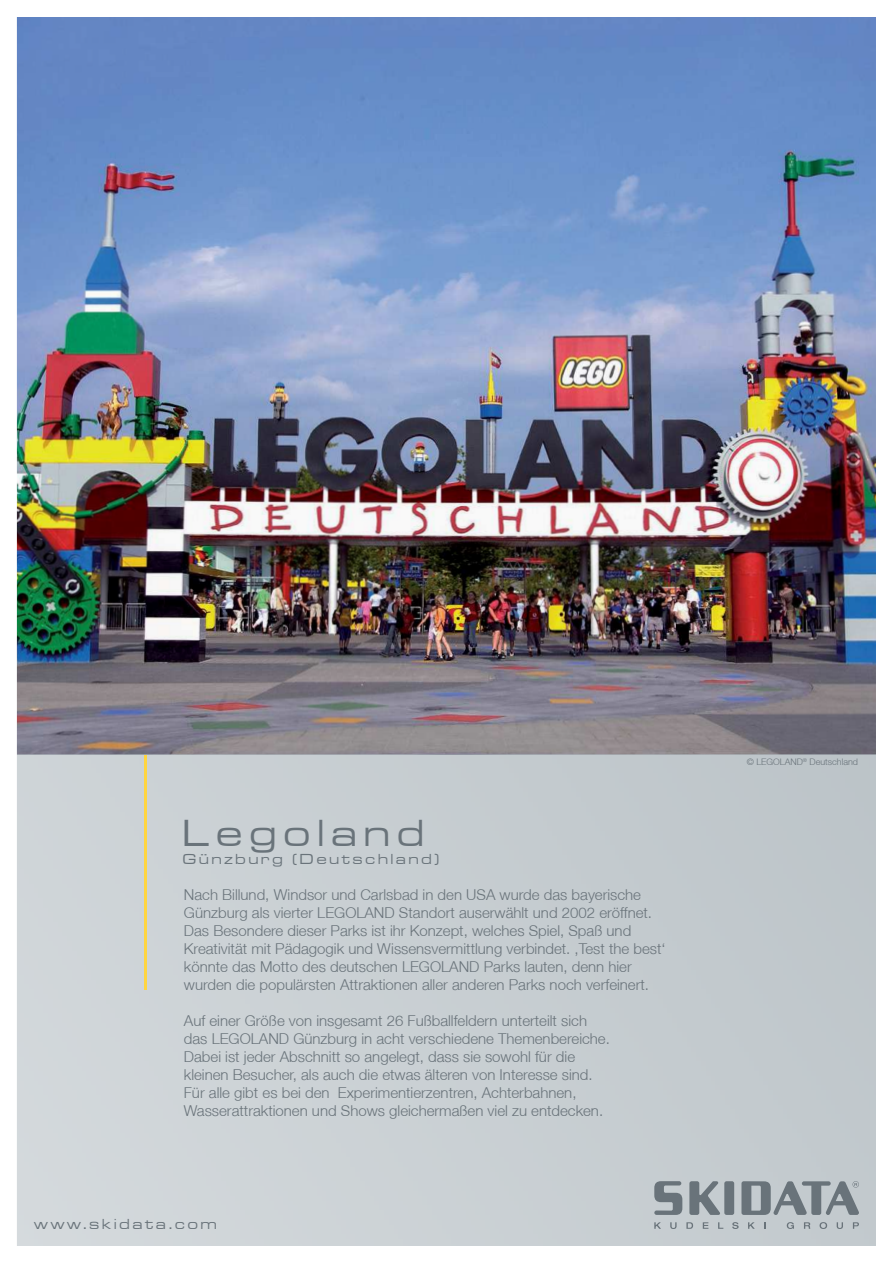
<style>
.page{position:relative;width:893px;height:1263px;background:#fff}
.page>*{position:absolute;margin:0;border:0;box-sizing:border-box;transform-origin:0 0}
.t1{font:39px "Microgramma D Medi Exte";letter-spacing:.2em;color:#69737a}
.t2{font:300 15px/18px "Helvetica Neue LT";color:#69737a}
.t3{font:15px "Microgramma D Medi Exte";letter-spacing:.2em;color:#69737a}
.t4{font:300 9px "Helvetica Neue LT";color:#69737a}
</style>
<div class="page">
<img style="left:16px;top:17px;width:860px;height:1229px">
<svg style="left:654px;top:1222px;width:7px;height:7px"></svg>
<svg style="left:670px;top:1222px;width:7px;height:7px"></svg>
<svg style="left:686px;top:1222px;width:7px;height:7px"></svg>
<svg style="left:703px;top:1222px;width:5px;height:7px"></svg>
<svg style="left:718px;top:1222px;width:5px;height:7px"></svg>
<svg style="left:732px;top:1222px;width:7px;height:7px"></svg>
<svg style="left:748px;top:1222px;width:7px;height:7px"></svg>
<svg style="left:787px;top:1222px;width:7px;height:7px"></svg>
<svg style="left:804px;top:1222px;width:6px;height:7px"></svg>
<svg style="left:819px;top:1222px;width:8px;height:7px"></svg>
<svg style="left:837px;top:1222px;width:6px;height:7px"></svg>
<svg style="left:853px;top:1222px;width:6px;height:7px"></svg>
<svg style="left:654px;top:1181px;width:28px;height:34px"></svg>
<div style="left:724px;top:1181px;width:10px;height:34px;background:#69737a;border-radius:2px"></div>
<svg style="left:741px;top:1181px;width:118px;height:34px;background:#939ba1"></svg>
<svg style="left:689px;top:1181px;width:31px;height:34px"></svg>
<h1 class="t1" style="left:183px;top:819px;width:242px">Legoland</h1>
<p class="t3" style="left:183px;top:854px;width:258px">Günzburg (Deutschland)</p>
<p class="t2" style="left:184px;top:887px;width:483px">Nach Billund, Windsor und Carlsbad in den USA wurde das bayerische Günzburg als vierter LEGOLAND Standort auserwählt und 2002 eröffnet.<br>Das Besondere dieser Parks ist ihr Konzept, welches Spiel, Spaß und Kreativität mit Pädagogik und Wissensvermittlung verbindet. ‚Test the best‘ könnte das Motto des deutschen LEGOLAND Parks lauten, denn hier wurden die populärsten Attraktionen aller anderen Parks noch verfeinert.</p>
<p class="t2" style="left:184px;top:1013px;width:427px">Auf einer Größe von insgesamt 26 Fußballfeldern unterteilt sich das LEGOLAND Günzburg in acht verschiedene Themenbereiche.<br>Dabei ist jeder Abschnitt so angelegt, dass sie sowohl für die kleinen Besucher, als auch die etwas älteren von Interesse sind.<br>Für alle gibt es bei den Experimentierzentren, Achterbahnen, Wasserattraktionen und Shows gleichermaßen viel zu entdecken.</p>
<p class="t3" style="left:34px;top:1219px;width:184px">www.skidata.com</p>
<p class="t4" style="left:747px;top:759px;width:113px">© LEGOLAND<sup>®</sup> Deutschland</p>
</div>
